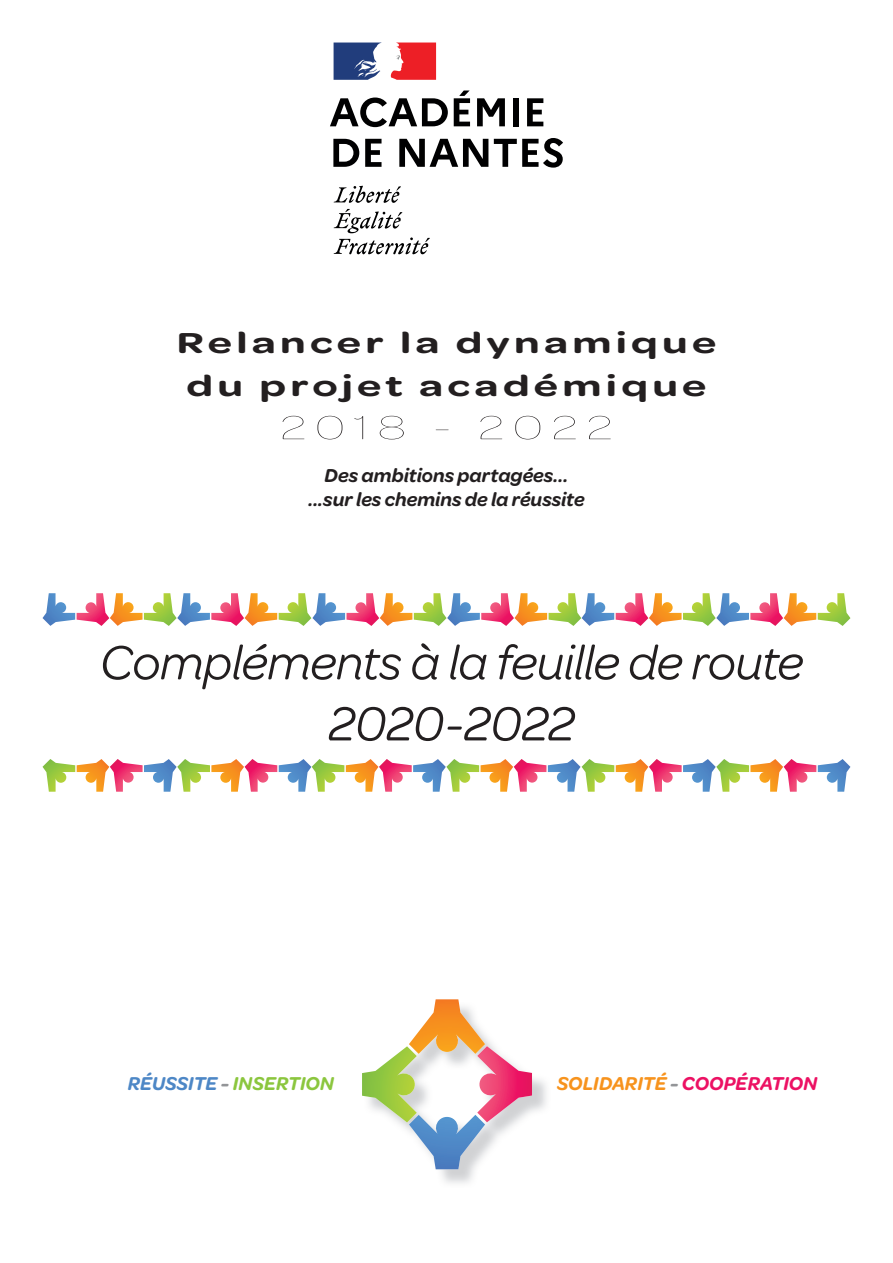
<style>
.page{position:relative;width:893px;height:1263px;background:#fff}
.page>*{position:absolute;margin:0;border:0;box-sizing:border-box;transform-origin:0 0}
.t1{font:italic 51px/61.2px "Omnes";letter-spacing:-.01em;color:#231f20;text-align:center}
.t2{font:100 35.7px "Omnes";letter-spacing:.16em;color:#231f20;scale:1.43 1}
.t3{font:600 30.9px/43px "Omnes";letter-spacing:.095em;color:#231f20;text-align:center;scale:1.43 1}
.t4{font:italic 600 19.95px/24px "Omnes";color:#231f20;text-align:center}
.t5{font:italic 600 19.95px "Omnes";color:#ec1163}
.t6{font:italic 600 19.95px "Omnes";letter-spacing:.005em;color:#8bc63e}
.s1{color:#4d87c6}
.s2{color:#939598}
.s3{color:#f7931d}
</style>
<div class="page">
<svg style="left:334px;top:209px;width:96px;height:45px"></svg>
<svg style="left:334px;top:186px;width:67px;height:17px"></svg>
<svg style="left:334px;top:43px;width:47px;height:37px;background:#4c6395"></svg>
<svg style="left:391px;top:43px;width:45px;height:37px;background:#ef454b"></svg>
<svg style="left:330px;top:98px;width:118px;height:29px"></svg>
<svg style="left:454px;top:91px;width:16px;height:35px"></svg>
<svg style="left:477px;top:98px;width:28px;height:28px"></svg>
<div style="left:513px;top:98px;width:6px;height:28px;background:#000001"></div>
<svg style="left:527px;top:98px;width:16px;height:28px"></svg>
<svg style="left:333px;top:139px;width:26px;height:28px"></svg>
<svg style="left:365px;top:139px;width:17px;height:28px"></svg>
<svg style="left:399px;top:139px;width:89px;height:28px"></svg>
<svg style="left:494px;top:138px;width:69px;height:30px"></svg>
<svg style="left:43px;top:593px;width:807px;height:33px"></svg>
<svg style="left:362px;top:999px;width:170px;height:170px"></svg>
<svg style="left:43px;top:759px;width:807px;height:33px"></svg>
<h3 class="t3" style="left:177px;top:321px;width:379px">Relancer la dynamique du projet académique</h3>
<h2 class="t2" style="left:280px;top:409px;width:234px">2018 - 2022</h2>
<p class="t4" style="left:308px;top:463px;width:278px">Des ambitions partagées... ...sur les chemins de la réussite</p>
<h1 class="t1" style="left:100px;top:632px;width:705px">Compléments à la feuille de route<br>2020-2022</h1>
<p class="t6" style="left:128px;top:1072px;width:208px"><span class="s1">RÉUSSITE</span> <span class="s2">-</span> INSERTION</p>
<p class="t5" style="left:557px;top:1072px;width:262px"><span class="s3">SOLIDARITÉ</span> <span class="s2">-</span> COOPÉRATION</p>
</div>
